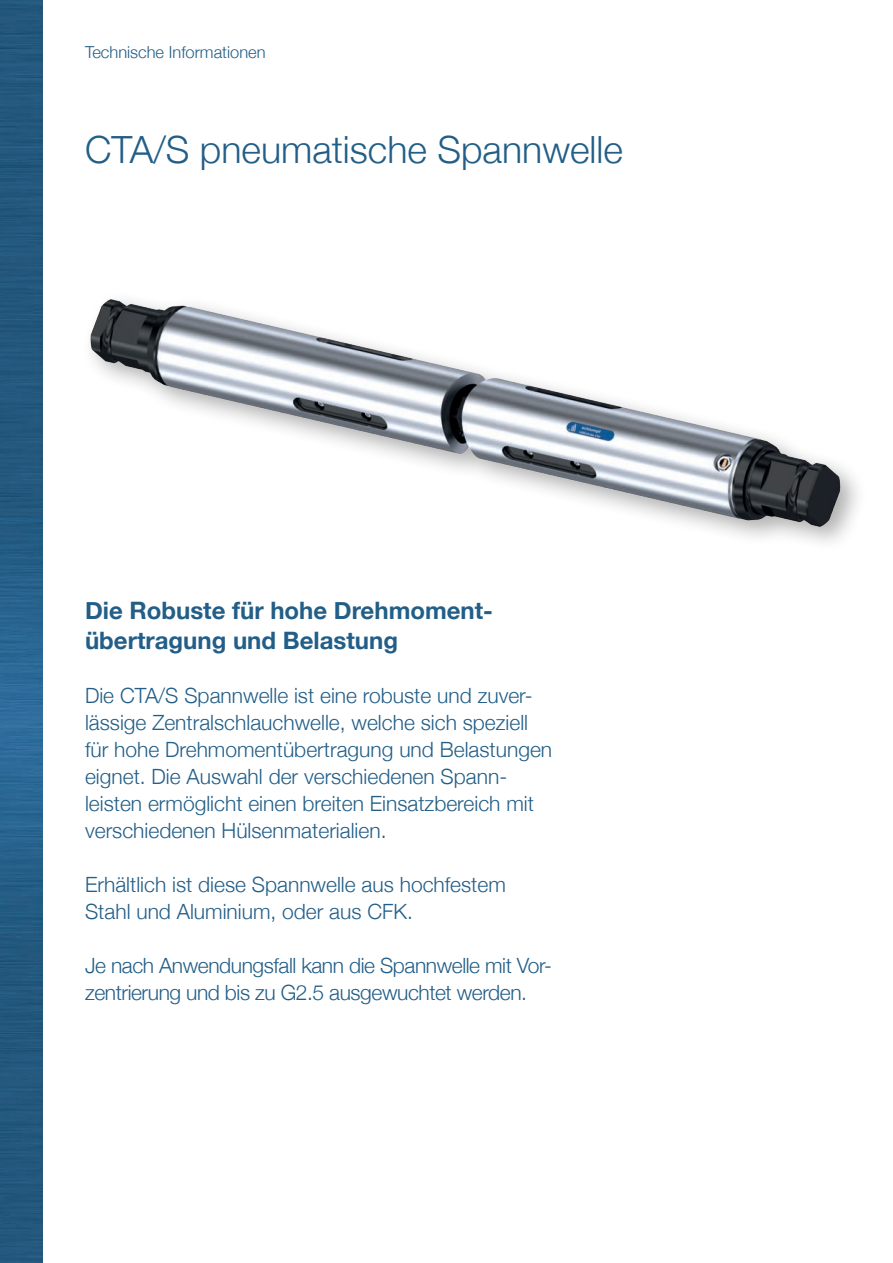
<style>
.page{position:relative;width:893px;height:1263px;background:#fff}
.page>*{position:absolute;margin:0;border:0;box-sizing:border-box;transform-origin:0 0}
.t1{font:300 37.5px "Helvetica Neue";color:#225e87}
.t2{font:700 24px/30px "Helvetica Neue";color:#225e87}
.t3{font:300 21px/27px "Helvetica Neue";color:#225e87}
.t4{font:300 21px/27px "Helvetica Neue";letter-spacing:-.02em;color:#225e87}
.t5{font:300 16.5px "Helvetica Neue";color:#225e87}
</style>
<div class="page">
<img style="left:0;top:0;width:43px;height:1263px">
<img style="left:90px;top:299px;width:768px;height:244px">
<p class="t5" style="left:85px;top:39px;width:182px">Technische Informationen</p>
<h1 class="t1" style="left:85px;top:120px;width:539px">CTA/S pneumatische Spannwelle</h1>
<p class="t2" style="left:85px;top:596px;width:409px">Die Robuste für hohe Drehmoment&shy;übertragung und Belastung</p>
<p class="t3" style="left:85px;top:681px;width:469px">Die CTA/S Spannwelle ist eine robuste und zuver&shy;lässige Zentralschlauchwelle, welche sich speziell für hohe Drehmomentübertragung und Belastungen eignet. Die Auswahl der verschiedenen Spann&shy;leisten ermöglicht einen breiten Einsatzbereich mit verschiedenen Hülsenmaterialien.</p>
<p class="t3" style="left:85px;top:870px;width:422px">Erhältlich ist diese Spannwelle aus hochfestem<br>Stahl und Aluminium, oder aus CFK.</p>
<p class="t4" style="left:85px;top:951px;width:468px">Je nach Anwendungsfall kann die Spannwelle mit Vor&shy;zentrierung und bis zu G2.5 ausgewuchtet werden.</p>
</div>
